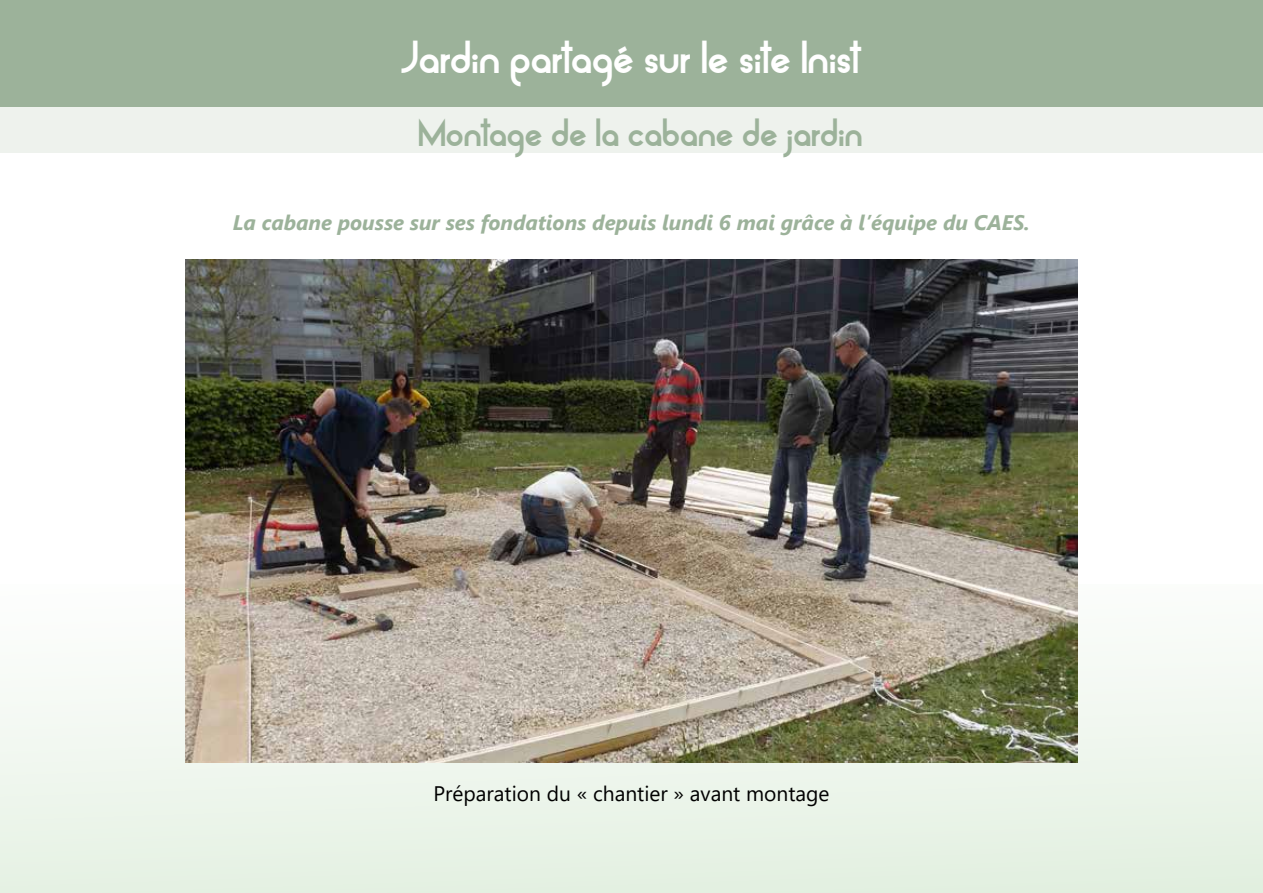
<style>
.page{position:relative;width:1263px;height:893px;background:#fff}
.page>*{position:absolute;margin:0;border:0;box-sizing:border-box;transform-origin:0 0}
.t1{font:40.5px "Alpaca Scarlett Demo";color:#fff}
.t2{font:34.5px "Alpaca Scarlett Demo";color:#9cb29a}
.t3{font:italic 700 21px "Segoe UI";color:#9cb29a}
.t4{font:21px "Segoe UI";color:#000}
</style>
<div class="page">
<div style="left:0;top:584px;width:1263px;height:309px;background:linear-gradient(to bottom,#fdfdfd,#e3f0e1)"></div>
<div style="left:0;top:35px;width:1263px;height:118px;background:#eef2ed"></div>
<div style="left:0;top:0;width:1263px;height:106px;background:#9cb29a"></div>
<img style="left:185px;top:259px;width:893px;height:503px">
<h1 class="t1" style="left:400px;top:35px;width:464px">Jardin partagé sur le site Inist</h1>
<h2 class="t2" style="left:418px;top:114px;width:446px">Montage de la cabane de jardin</h2>
<p class="t3" style="left:233px;top:202px;width:798px">La cabane pousse sur ses fondations depuis lundi 6 mai grâce à l’équipe du CAES.</p>
<p class="t4" style="left:433px;top:774px;width:398px">Préparation du « chantier » avant montage</p>
</div>
